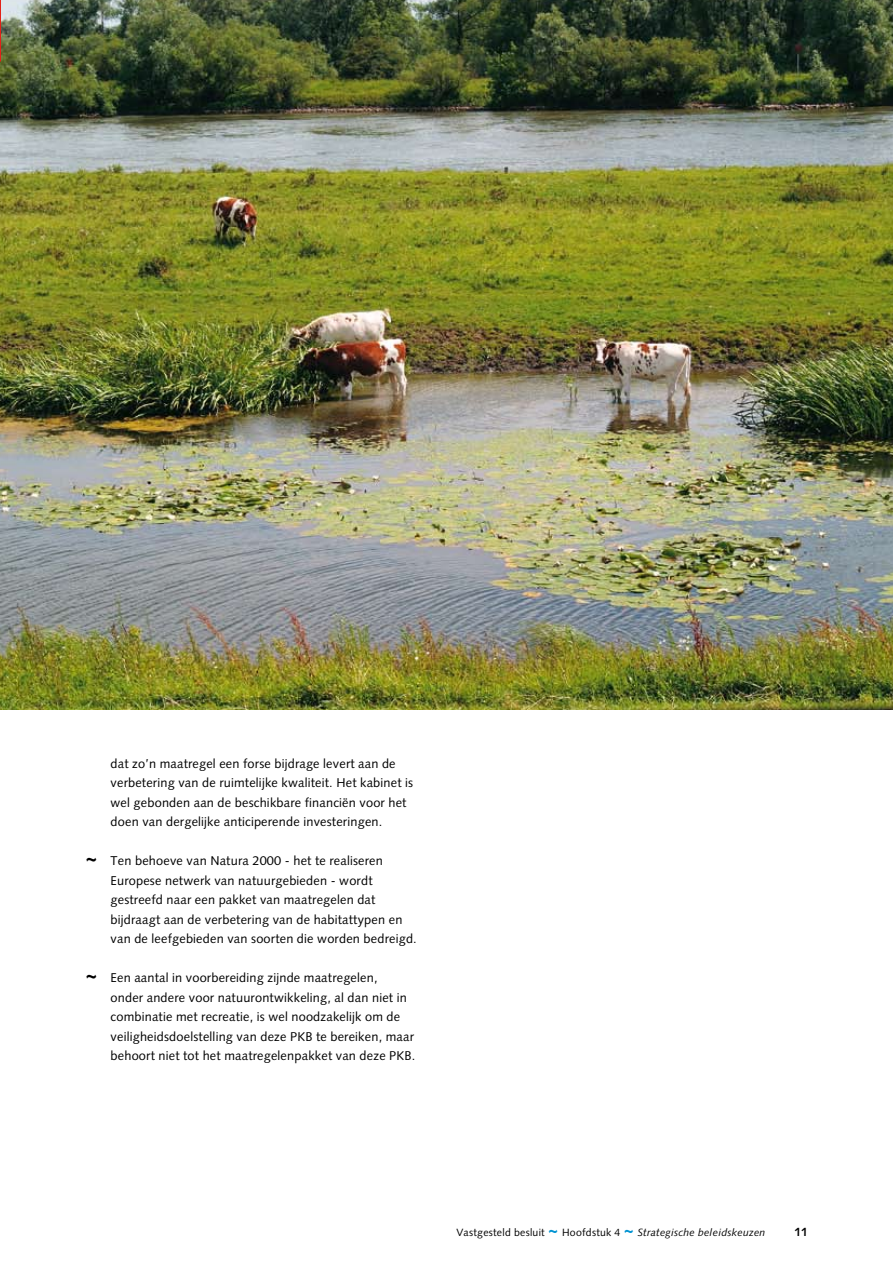
<style>
.page{position:relative;width:893px;height:1263px;background:#fff}
.page>*{position:absolute;margin:0;border:0;box-sizing:border-box;transform-origin:0 0}
.t1{font:12.75px/19.5px "Syntax";letter-spacing:.015em;color:#000}
.t2{font:700 12px "Syntax";color:#000}
.t3{font:10.5px "Syntax";letter-spacing:.025em;color:#000}
.s1{font-weight:900;font-size:21px}
.s2{font-weight:900;font-size:18px;color:#0093d2}
.s3{font-style:italic}
</style>
<div class="page">
<img style="left:0;top:0;width:893px;height:709px">
<svg style="left:0;top:0;width:1px;height:207px"></svg>
<p class="t1" style="left:111px;top:753px;width:304px">dat zo’n maatregel een forse bijdrage levert aan de verbetering van de ruimtelijke kwaliteit. Het kabinet is wel gebonden aan de beschikbare financiën voor het doen van dergelijke anticiperende investeringen.</p>
<p class="t1" style="left:111px;top:851px;width:308px;text-indent:-26px"><span class="s1">~</span> Ten behoeve van Natura 2000 - het te realiseren Europese netwerk van natuurgebieden - wordt gestreefd naar een pakket van maatregelen dat bijdraagt aan de verbetering van de habitattypen en van de leefgebieden van soorten die worden bedreigd.</p>
<p class="t1" style="left:111px;top:968px;width:306px;text-indent:-26px"><span class="s1">~</span> Een aantal in voorbereiding zijnde maatregelen,<br>onder andere voor natuurontwikkeling, al dan niet in combinatie met recreatie, is wel noodzakelijk om de veiligheidsdoelstelling van deze PKB te bereiken, maar behoort niet tot het maatregelenpakket van deze PKB.</p>
<p class="t3" style="left:456px;top:1226px;width:310px">Vastgesteld besluit <span class="s2">~</span> Hoofdstuk 4 <span class="s2">~</span> <span class="s3">Strategische beleidskeuzen</span></p>
<p class="t2" style="left:795px;top:1225px;width:15px">11</p>
</div>
